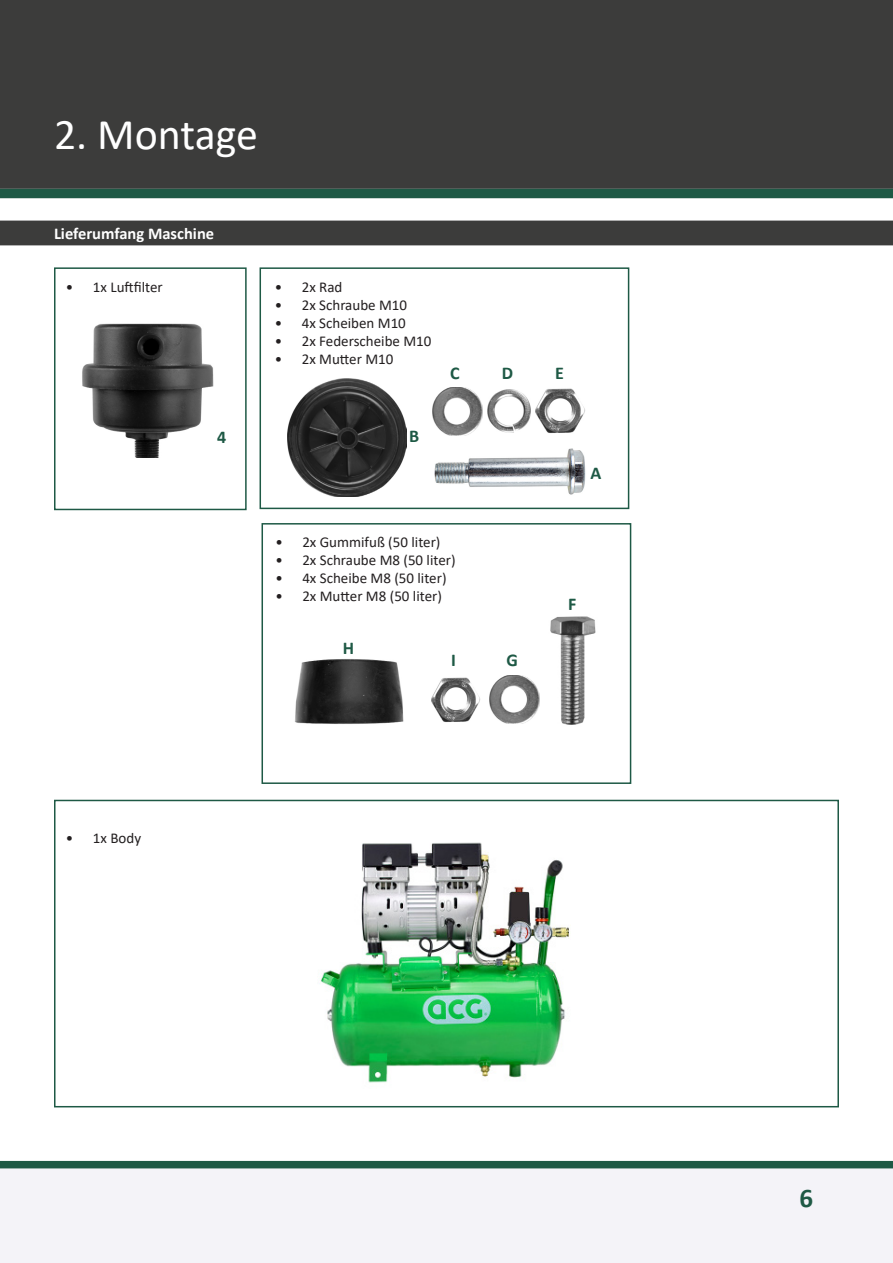
<style>
.page{position:relative;width:893px;height:1263px;background:#fff}
.page>*{position:absolute;margin:0;border:0;box-sizing:border-box;transform-origin:0 0}
.t1{font:43.95px "Calibri";letter-spacing:-.005em;color:#fff}
.t2{font:700 27px "Calibri";color:#1e5945}
.t3{font:700 18px "Calibri";color:#1e5945}
.t4{font:700 16.5px "Calibri";color:#fff}
.t5{font:15px "Calibri";color:#231f20}
</style>
<div class="page">
<svg style="left:0;top:1161px;width:893px;height:102px"></svg>
<div style="left:0;top:0;width:893px;height:189px;background:#3c3c3b"></div>
<div style="left:0;top:189px;width:893px;height:9px;background:#1e5945"></div>
<div style="left:1px;top:221px;width:891px;height:24px;background:#3c3c3b"></div>
<svg style="left:892px;top:221px;width:1px;height:24px"></svg>
<img style="left:265px;top:783px;width:372px;height:325px">
<div style="left:54px;top:267px;width:193px;height:243px;border:2px solid #1e5945"></div>
<div style="left:260px;top:267px;width:369px;height:242px;border:2px solid #1e5945"></div>
<div style="left:54px;top:800px;width:785px;height:307px;border:2px solid #1e5945"></div>
<img style="left:82px;top:323px;width:132px;height:134px">
<img style="left:287px;top:379px;width:119px;height:117px">
<img style="left:434px;top:448px;width:152px;height:47px">
<img style="left:536px;top:388px;width:49px;height:45px">
<img style="left:433px;top:387px;width:49px;height:49px">
<img style="left:487px;top:390px;width:43px;height:42px">
<div style="left:261px;top:523px;width:370px;height:261px;border:2px solid #1e5945"></div>
<img style="left:295px;top:659px;width:109px;height:65px">
<img style="left:550px;top:616px;width:46px;height:109px">
<img style="left:490px;top:675px;width:49px;height:49px">
<img style="left:431px;top:677px;width:49px;height:45px">
<p class="t1" style="left:54px;top:104px;width:205px">2. Montage</p>
<p class="t4" style="left:54px;top:222px;width:162px">Lieferumfang Maschine</p>
<p class="t5" style="left:66px;top:276px;width:98px">• 1x Luftfilter</p>
<p class="t5" style="left:275px;top:276px;width:69px">• 2x Rad</p>
<p class="t5" style="left:275px;top:294px;width:134px">• 2x Schraube M10</p>
<p class="t5" style="left:275px;top:312px;width:133px">• 4x Scheiben M10</p>
<p class="t5" style="left:275px;top:330px;width:158px">• 2x Federscheibe M10</p>
<p class="t5" style="left:275px;top:348px;width:120px">• 2x Mutter M10</p>
<p class="t3" style="left:450px;top:360px;width:11px">C</p>
<p class="t3" style="left:502px;top:360px;width:13px">D</p>
<p class="t3" style="left:555px;top:360px;width:10px">E</p>
<p class="t3" style="left:217px;top:424px;width:11px">4</p>
<p class="t3" style="left:409px;top:424px;width:12px">B</p>
<p class="t3" style="left:590px;top:460px;width:12px">A</p>
<p class="t5" style="left:275px;top:532px;width:167px">• 2x Gummifuß (50 liter)</p>
<p class="t5" style="left:275px;top:550px;width:182px">• 2x Schraube M8 (50 liter)</p>
<p class="t5" style="left:275px;top:568px;width:173px">• 4x Scheibe M8 (50 liter)</p>
<p class="t5" style="left:275px;top:586px;width:168px">• 2x Mutter M8 (50 liter)</p>
<p class="t3" style="left:343px;top:635px;width:13px">H</p>
<p class="t3" style="left:451px;top:647px;width:6px">I</p>
<p class="t3" style="left:507px;top:647px;width:13px">G</p>
<p class="t3" style="left:568px;top:591px;width:10px">F</p>
<p class="t5" style="left:66px;top:827px;width:77px">• 1x Body</p>
<p class="t2" style="left:799px;top:1179px;width:15px">6</p>
</div>
